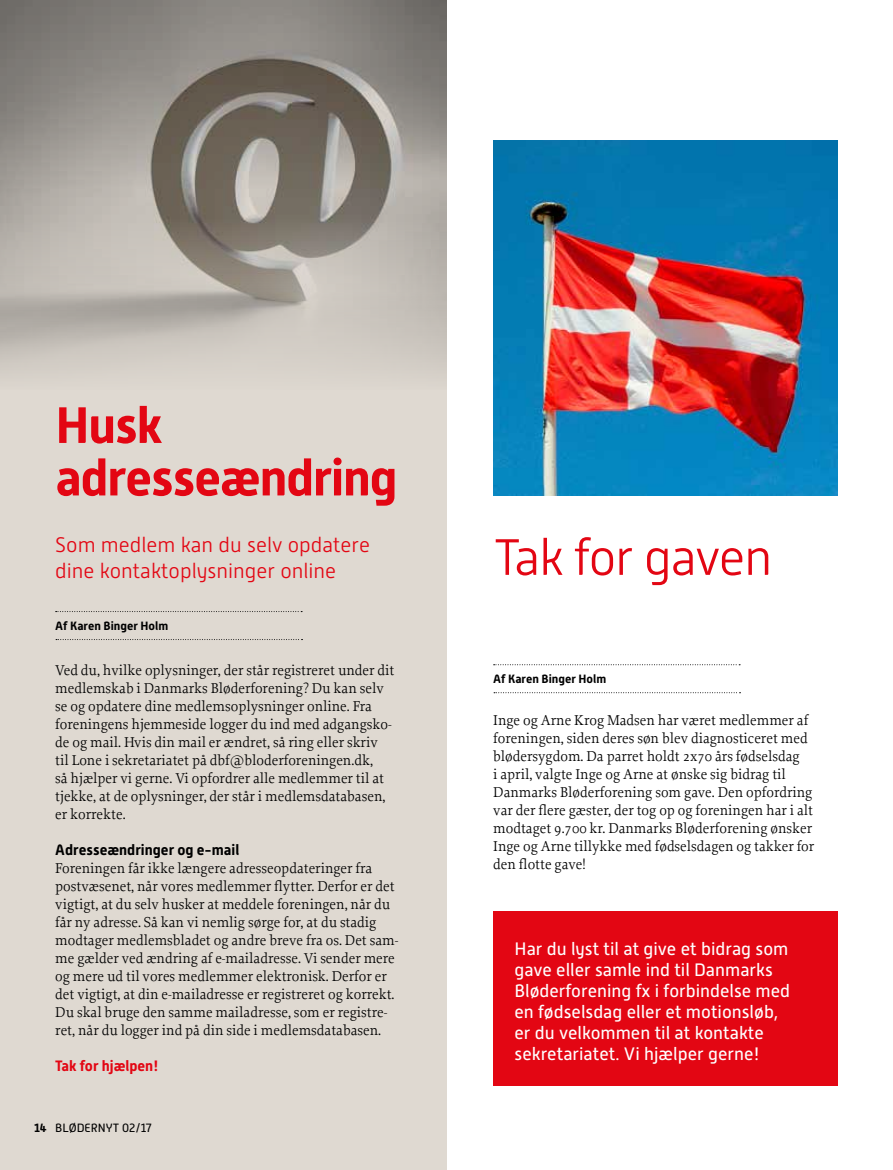
<style>
.page{position:relative;width:893px;height:1170px;background:#fff}
.page>*{position:absolute;margin:0;border:0;box-sizing:border-box;transform-origin:0 0}
.t1{font:700 51px/52.5px "Alwyn New";letter-spacing:-.025em;color:#e30613}
.t2{font:300 51px "Alwyn New";letter-spacing:-.025em;color:#e30613}
.t3{font:300 21px/25.5px "Alwyn New";color:#e30613}
.t4{font:18px/21px "Alwyn New";color:#fff}
.t5{font:15px/18px "Proforma";color:#000}
.t6{font:700 15px "Alwyn New";color:#000}
.t7{font:700 15px "Alwyn New";color:#e30613}
.t8{font:700 12px "Alwyn New";color:#000}
.t9{font:12px "Alwyn New";color:#000}
.s1{font-weight:700}
</style>
<div class="page">
<div style="left:0;top:0;width:446px;height:1169px;background:#dfd9d1"></div>
<svg style="left:56px;top:611px;width:246px;height:1px"></svg>
<svg style="left:56px;top:639px;width:247px;height:1px"></svg>
<svg style="left:494px;top:664px;width:246px;height:1px"></svg>
<svg style="left:494px;top:692px;width:246px;height:1px"></svg>
<img style="left:493px;top:140px;width:345px;height:356px">
<img style="left:0;top:0;width:446px;height:374px">
<div style="left:493px;top:911px;width:345px;height:174px;background:#e30613"></div>
<h1 class="t1" style="left:55px;top:399px;width:344px">Husk adresseændring</h1>
<h2 class="t3" style="left:55px;top:532px;width:316px">Som medlem kan du selv opdatere dine kontaktoplysninger online</h2>
<h1 class="t2" style="left:493px;top:529px;width:281px">Tak for gaven</h1>
<p class="t8" style="left:55px;top:618px;width:115px">Af Karen Binger Holm</p>
<p class="t5" style="left:55px;top:660px;width:341px">Ved du, hvilke oplysninger, der står registreret under dit medlemskab i Danmarks Bløderforening? Du kan selv se og opdatere dine medlemsoplysninger online. Fra foreningens hjemmeside logger du ind med adgangsko&shy;de og mail. Hvis din mail er ændret, så ring eller skriv til Lone i sekretariatet på dbf@bloderforeningen.dk,<br>så hjælper vi gerne. Vi opfordrer alle medlemmer til at tjekke, at de oplysninger, der står i medlemsdatabasen, er korrekte.</p>
<p class="t6" style="left:55px;top:841px;width:186px">Adresseændringer og e-mail</p>
<p class="t5" style="left:55px;top:858px;width:345px">Foreningen får ikke længere adresseopdateringer fra postvæsenet, når vores medlemmer flytter. Derfor er det vigtigt, at du selv husker at meddele foreningen, når du får ny adresse. Så kan vi nemlig sørge for, at du stadig modtager medlemsbladet og andre breve fra os. Det sam&shy;me gælder ved ændring af e-mailadresse. Vi sender mere og mere ud til vores medlemmer elektronisk. Derfor er det vigtigt, at din e-mailadresse er registreret og korrekt.<br>Du skal bruge den samme mailadresse, som er registre&shy;ret, når du logger ind på din side i medlemsdatabasen.</p>
<p class="t7" style="left:55px;top:1057px;width:105px">Tak for hjælpen!</p>
<p class="t9" style="left:34px;top:1121px;width:119px"><span class="s1">14</span> BLØDERNYT 02/17</p>
<p class="t8" style="left:493px;top:672px;width:115px">Af Karen Binger Holm</p>
<p class="t5" style="left:493px;top:711px;width:323px">Inge og Arne Krog Madsen har været medlemmer af foreningen, siden deres søn blev diagnosticeret med blødersygdom. Da parret holdt 2x70 års fødselsdag<br>i april, valgte Inge og Arne at ønske sig bidrag til Danmarks Bløderforening som gave. Den opfordring var der flere gæster, der tog op og foreningen har i alt modtaget 9.700 kr. Danmarks Bløderforening ønsker Inge og Arne tillykke med fødselsdagen og takker for den flotte gave!</p>
<p class="t4" style="left:514px;top:938px;width:277px">Har du lyst til at give et bidrag som gave eller samle ind til Danmarks Bløderforening fx i forbindelse med en fødselsdag eller et motionsløb, er du velkommen til at kontakte sekretariatet. Vi hjælper gerne!</p>
</div>
